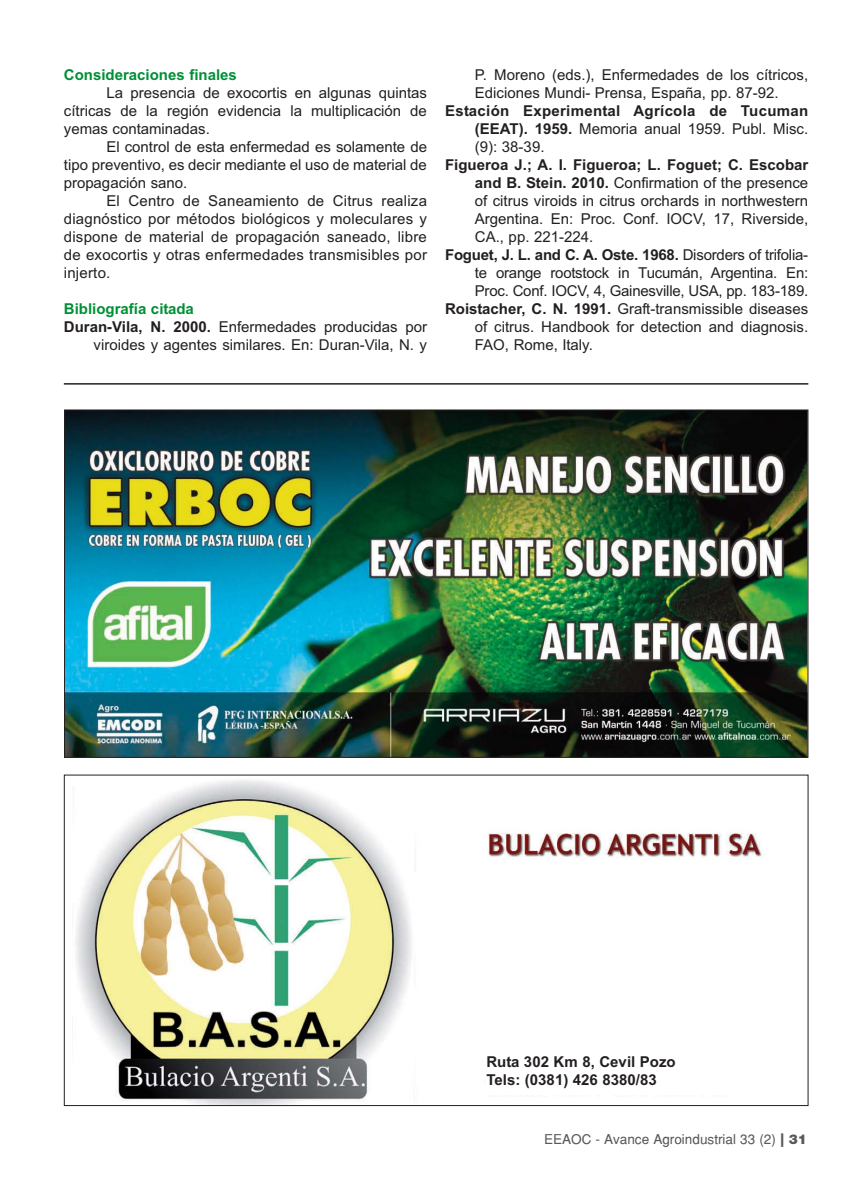
<style>
.page{position:relative;width:851px;height:1191px;background:#fff}
.page>*{position:absolute;margin:0;border:0;box-sizing:border-box;transform-origin:0 0}
.t1{font:15px/18px "Arial";color:#231f20;text-align:justify}
.t2{font:700 15px/18px "Arial";color:#231f20;text-align:justify}
.t3{font:700 15px "Arial";color:#009036}
.t4{font:13.5px "Helvetica";color:#58595b}
.s1{font-weight:700}
.s2{font-weight:400}
.s3{font-family:"Helvetica Neue";font-weight:900}
</style>
<div class="page">
<hr style="left:64px;top:383px;width:744px;height:2px;background:#231f20">
<img style="left:66px;top:412px;width:740px;height:344px">
<img style="left:76px;top:780px;width:686px;height:324px">
<div style="left:486px;top:1057px;width:290px;height:38px;background:#fff"></div>
<p class="t3" style="left:64px;top:69px;width:174px">Consideraciones finales</p>
<p class="t1" style="left:64px;top:85px;width:364px;text-indent:43px">La presencia de exocortis en algunas quintas cítricas de la región evidencia la multiplicación de yemas contaminadas.</p>
<p class="t1" style="left:64px;top:139px;width:364px;text-indent:43px">El control de esta enfermedad es solamente de tipo preventivo, es decir mediante el uso de material de propagación sano.</p>
<p class="t1" style="left:64px;top:193px;width:364px;text-indent:43px">El Centro de Saneamiento de Citrus realiza diagnóstico por métodos biológicos y moleculares y dispone de material de propagación saneado, libre de exocortis y otras enfermedades transmisibles por injerto.</p>
<p class="t3" style="left:64px;top:303px;width:132px">Bibliografía citada</p>
<p class="t1" style="left:64px;top:319px;width:364px"><span class="s1">Duran-Vila, N. 2000.</span> Enfermedades producidas por</p>
<p class="t1" style="left:94px;top:337px;width:335px">viroides y agentes similares. En: Duran-Vila, N. y</p>
<p class="t1" style="left:475px;top:67px;width:335px">P. Moreno (eds.), Enfermedades de los cítricos,<br>Ediciones Mundi- Prensa, España, pp. 87-92.</p>
<p class="t2" style="left:475px;top:103px;width:335px;text-indent:-30px">Estación Experimental Agrícola de Tucuman (EEAT). 1959. <span class="s2">Memoria anual 1959. Publ. Misc. (9): 38-39.</span></p>
<p class="t2" style="left:445px;top:157px;width:365px">Figueroa J.; A. I. Figueroa; L. Foguet; C. Escobar</p>
<p class="t1" style="left:475px;top:175px;width:335px"><span class="s1">and B. Stein. 2010.</span> Confirmation of the presence</p>
<p class="t1" style="left:475px;top:193px;width:335px">of citrus viroids in citrus orchards in northwestern</p>
<p class="t1" style="left:475px;top:211px;width:335px">Argentina. En: Proc. Conf. IOCV, 17, Riverside,</p>
<p class="t1" style="left:475px;top:229px;width:120px">CA., pp. 221-224.</p>
<p class="t2" style="left:445px;top:247px;width:364px">Foguet, J. L. and C. A. Oste. 1968. <span class="s2">Disorders of trifolia-</span></p>
<p class="t1" style="left:475px;top:265px;width:335px">te orange rootstock in Tucumán, Argentina. En:</p>
<p class="t1" style="left:475px;top:283px;width:335px">Proc. Conf. IOCV, 4, Gainesville, USA, pp. 183-189.</p>
<p class="t1" style="left:445px;top:301px;width:364px"><span class="s1">Roistacher, C. N. 1991.</span> Graft-transmissible diseases</p>
<p class="t1" style="left:475px;top:319px;width:335px">of citrus. Handbook for detection and diagnosis.</p>
<p class="t1" style="left:475px;top:337px;width:119px">FAO, Rome, Italy.</p>
<p class="t2" style="left:486px;top:1055px;width:191px">Ruta 302 Km 8, Cevil Pozo<br>Tels: (0381) 426 8380/83</p>
<p class="t4" style="left:544px;top:1134px;width:264px">EEAOC - Avance Agroindustrial 33 (2) <span class="s3">| 31</span></p>
</div>
